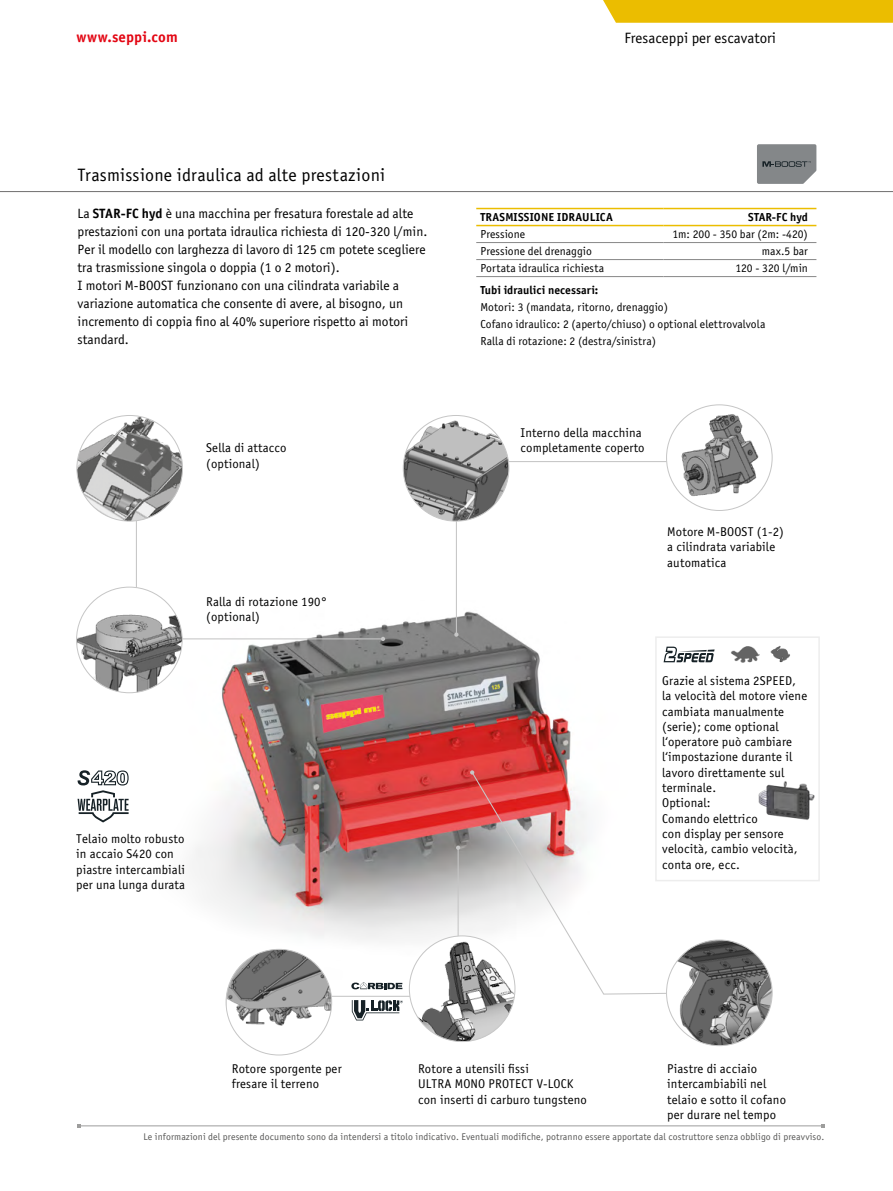
<style>
.page{position:relative;width:893px;height:1191px;background:#fff}
.page>*{position:absolute;margin:0;border:0;box-sizing:border-box;transform-origin:0 0}
.t1{font:18px "Officina Sans Book ITC";letter-spacing:.01em;color:#000}
.t2{font:15px "Officina Sans Book ITC";color:#000}
.t3{font:15px "Officina Sans Bold ITC";letter-spacing:.005em;color:#e30613}
.t4{font:13.5px/18px "Officina Sans Book ITC";color:#000}
.t5{font:12.75px/15.3px "Officina Sans Book ITC";letter-spacing:.01em;color:#000}
.t6{font:11.7px/17px "Officina Sans Book ITC";color:#000}
.t7{font:11.7px "Officina Sans Bold ITC";letter-spacing:.01em;color:#000}
.t8{font:9.75px "Officina Sans Book ITC";letter-spacing:.01em;color:#575756}
.s1{font-family:"Officina Sans Bold ITC"}
</style>
<div class="page">
<div style="left:603px;top:0;width:290px;height:23px;background:#ebbd00"></div>
<hr style="left:0;top:191px;width:893px;height:1px;background:#706f6f">
<img style="left:137px;top:600px;width:434px;height:378px">
<hr style="left:156px;top:638px;width:227px;height:1px;background:#c6c6c6">
<svg style="left:381px;top:637px;width:4px;height:4px"></svg>
<hr style="left:136px;top:459px;width:1px;height:184px;background:#c6c6c6">
<hr style="left:480px;top:461px;width:227px;height:1px;background:#c6c6c6">
<hr style="left:263px;top:995px;width:230px;height:1px;background:#c6c6c6">
<hr style="left:456px;top:471px;width:1px;height:163px;background:#c6c6c6">
<svg style="left:454px;top:632px;width:5px;height:5px"></svg>
<img style="left:666px;top:405px;width:106px;height:105px;border-radius:53px">
<img style="left:226px;top:949px;width:106px;height:106px;border-radius:53px">
<img style="left:77px;top:415px;width:105px;height:106px;border-radius:53px">
<img style="left:77px;top:587px;width:105px;height:106px;border-radius:53px">
<img style="left:403px;top:415px;width:106px;height:106px;border-radius:53px">
<svg style="left:471px;top:771px;width:235px;height:224px"></svg>
<svg style="left:470px;top:770px;width:4px;height:4px"></svg>
<hr style="left:458px;top:847px;width:1px;height:126px;background:#c6c6c6">
<svg style="left:456px;top:845px;width:4px;height:5px"></svg>
<img style="left:409px;top:936px;width:106px;height:105px;border-radius:53px">
<img style="left:666px;top:940px;width:106px;height:105px;border-radius:53px">
<svg style="left:351px;top:982px;width:51px;height:7px"></svg>
<svg style="left:352px;top:1000px;width:51px;height:20px"></svg>
<svg style="left:78px;top:770px;width:51px;height:52px"></svg>
<svg style="left:757px;top:144px;width:59px;height:40px;background:#848789"></svg>
<hr style="left:79px;top:1125px;width:744px;height:1px;background:#9d9d9c">
<hr style="left:476px;top:276px;width:187px;height:1px;background:#878787">
<hr style="left:663px;top:276px;width:153px;height:1px;background:#878787">
<hr style="left:476px;top:242px;width:187px;height:1px;background:#878787">
<hr style="left:663px;top:242px;width:153px;height:1px;background:#878787">
<hr style="left:476px;top:259px;width:187px;height:1px;background:#878787">
<hr style="left:663px;top:259px;width:153px;height:1px;background:#878787">
<hr style="left:476px;top:208px;width:187px;height:1px;background:#ebbd00">
<hr style="left:663px;top:208px;width:153px;height:1px;background:#ebbd00">
<hr style="left:476px;top:225px;width:187px;height:1px;background:#ebbd00">
<hr style="left:663px;top:225px;width:153px;height:1px;background:#ebbd00">
<img style="left:770px;top:645px;width:20px;height:18px">
<svg style="left:664px;top:646px;width:51px;height:16px"></svg>
<img style="left:731px;top:646px;width:29px;height:17px">
<div style="left:655px;top:636px;width:165px;height:245px;border:2px solid #ededed"></div>
<img style="left:758px;top:779px;width:62px;height:49px">
<p class="t3" style="left:77px;top:26px;width:103px">www.seppi.com</p>
<h1 class="t1" style="left:78px;top:163px;width:309px">Trasmissione idraulica ad alte prestazioni</h1>
<p class="t4" style="left:78px;top:203px;width:351px">La <span class="s1">STAR-FC hyd</span> è una macchina per fresatura forestale ad alte prestazioni con una portata idraulica richiesta di 120-320 l/min.<br>Per il modello con larghezza di lavoro di 125 cm potete scegliere tra trasmissione singola o doppia (1 o 2 motori).<br>I motori M-BOOST funzionano con una cilindrata variabile a variazione automatica che consente di avere, al bisogno, un incremento di coppia fino al 40% superiore rispetto ai motori standard.</p>
<p class="t5" style="left:206px;top:440px;width:82px">Sella di attacco (optional)</p>
<p class="t5" style="left:206px;top:594px;width:122px">Ralla di rotazione 190° (optional)</p>
<p class="t5" style="left:76px;top:830px;width:110px">Telaio molto robusto in accaio S420 con piastre intercambiali per una lunga durata</p>
<p class="t2" style="left:624px;top:28px;width:153px">Fresaceppi per escavatori</p>
<p class="t7" style="left:481px;top:209px;width:134px">TRASMISSIONE IDRAULICA</p>
<p class="t7" style="left:748px;top:209px;width:61px">STAR-FC hyd</p>
<p class="t6" style="left:480px;top:225px;width:46px">Pressione</p>
<p class="t6" style="left:672px;top:225px;width:137px">1m: 200 - 350 bar (2m: -420)</p>
<p class="t6" style="left:480px;top:242px;width:113px">Pressione del drenaggio</p>
<p class="t6" style="left:762px;top:242px;width:48px">max.5 bar</p>
<p class="t6" style="left:480px;top:259px;width:125px">Portata idraulica richiesta</p>
<p class="t6" style="left:735px;top:259px;width:74px">120 - 320 l/min</p>
<p class="t7" style="left:480px;top:282px;width:119px">Tubi idraulici necessari:</p>
<p class="t6" style="left:480px;top:298px;width:286px">Motori: 3 (mandata, ritorno, drenaggio)<br>Cofano idraulico: 2 (aperto/chiuso) o optional elettrovalvola<br>Ralla di rotazione: 2 (destra/sinistra)</p>
<p class="t5" style="left:521px;top:424px;width:126px">Interno della macchina completamente coperto</p>
<p class="t5" style="left:667px;top:523px;width:118px">Motore M-BOOST (1-2) a cilindrata variabile automatica</p>
<p class="t5" style="left:662px;top:672px;width:147px">Grazie al sistema 2SPEED, la velocità del motore viene cambiata manualmente (serie); come optional l‘operatore può cambiare l‘impostazione durante il lavoro direttamente sul terminale.<br>Optional:<br>Comando elettrico<br>con display per sensore velocità, cambio velocità, conta ore, ecc.</p>
<p class="t5" style="left:232px;top:1060px;width:111px">Rotore sporgente per fresare il terreno</p>
<p class="t5" style="left:418px;top:1060px;width:170px">Rotore a utensili fissi<br>ULTRA MONO PROTECT V-LOCK con inserti di carburo tungsteno</p>
<p class="t5" style="left:667px;top:1060px;width:120px">Piastre di acciaio intercambiabili nel telaio e sotto il cofano per durare nel tempo</p>
<p class="t8" style="left:143px;top:1130px;width:682px">Le informazioni del presente documento sono da intendersi a titolo indicativo. Eventuali modifiche, potranno essere apportate dal costruttore senza obbligo di preavviso.</p>
</div>
